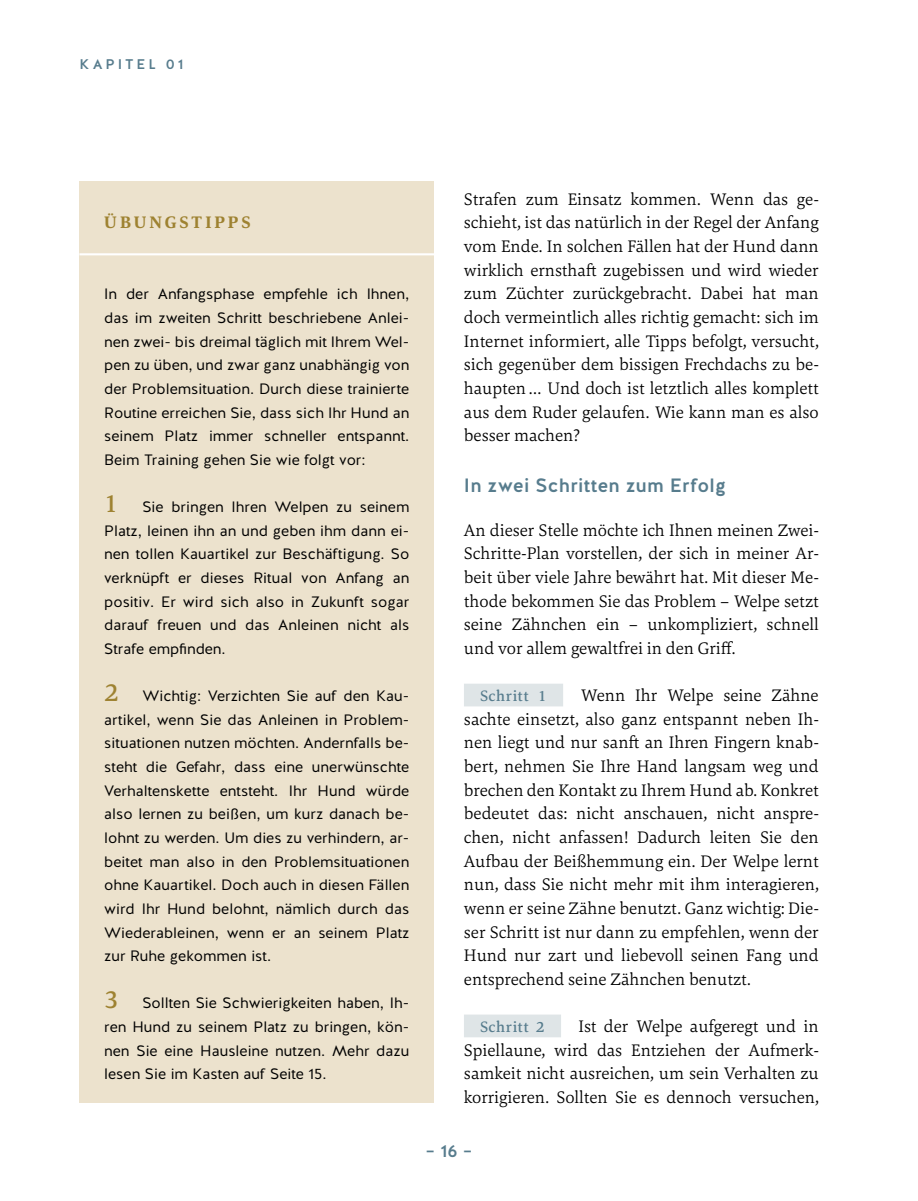
<style>
.page{position:relative;width:918px;height:1201px;background:#fff}
.page>*{position:absolute;margin:0;border:0;box-sizing:border-box;transform-origin:0 0}
.t1{font:500 26.25px "Carrara";color:#9e8231}
.t2{font:500 19.25px "Halis GR";letter-spacing:.015em;color:#577c8d}
.t3{font:300 17.5px/23.6px "Carrara";color:#000;text-align:justify}
.t4{font:800 17.5px "Carrara";letter-spacing:.16em;color:#9e8231}
.t5{font:500 17.5px "Halis GR";color:#577c8d}
.t6{font:500 15.75px "Carrara";letter-spacing:.035em;color:#577c8d}
.t7{font:15.05px/23.6px "Halis GR";color:#000;text-align:justify}
.t8{font:500 14px "Halis GR";letter-spacing:.215em;color:#577c8d}
</style>
<div class="page">
<div style="left:464px;top:683px;width:99px;height:23px;background:#dfe5e7"></div>
<div style="left:464px;top:1014px;width:97px;height:23px;background:#dfe5e7"></div>
<div style="left:79px;top:181px;width:355px;height:921px;background:#ece2cd"></div>
<hr style="left:79px;top:253px;width:355px;height:2px;background:#fff">
<p class="t8" style="left:79px;top:59px;width:106px">KAPITEL 01</p>
<p class="t4" style="left:104px;top:212px;width:148px">ÜBUNGSTIPPS</p>
<p class="t7" style="left:104px;top:284px;width:307px">In der Anfangsphase empfehle ich Ihnen, das im zweiten Schritt beschriebene Anlei&shy;nen zwei- bis dreimal täglich mit Ihrem Wel&shy;pen zu üben, und zwar ganz unabhängig von der Problemsituation. Durch diese trainierte Routine erreichen Sie, dass sich Ihr Hund an seinem Platz immer schneller entspannt.<br>Beim Training gehen Sie wie folgt vor:</p>
<h1 class="t1" style="left:104px;top:487px;width:16px">1</h1>
<p class="t7" style="left:104px;top:496px;width:307px;text-indent:38px">Sie bringen Ihren Welpen zu seinem Platz, leinen ihn an und geben ihm dann ei&shy;nen tollen Kauartikel zur Beschäftigung. So verknüpft er dieses Ritual von Anfang an positiv. Er wird sich also in Zukunft sogar darauf freuen und das Anleinen nicht als Strafe empfinden.</p>
<h1 class="t1" style="left:104px;top:676px;width:16px">2</h1>
<p class="t7" style="left:104px;top:685px;width:307px;text-indent:38px">Wichtig: Verzichten Sie auf den Kau&shy;artikel, wenn Sie das Anleinen in Problem&shy;situationen nutzen möchten. Andernfalls be&shy;steht die Gefahr, dass eine unerwünschte Verhaltenskette entsteht. Ihr Hund würde also lernen zu beißen, um kurz danach be&shy;lohnt zu werden. Um dies zu verhindern, ar&shy;beitet man also in den Problemsituationen ohne Kauartikel. Doch auch in diesen Fällen wird Ihr Hund belohnt, nämlich durch das Wiederableinen, wenn er an seinem Platz zur Ruhe gekommen ist.</p>
<h1 class="t1" style="left:104px;top:984px;width:16px">3</h1>
<p class="t7" style="left:104px;top:993px;width:307px;text-indent:38px">Sollten Sie Schwierigkeiten haben, Ih&shy;ren Hund zu seinem Platz zu bringen, kön&shy;nen Sie eine Hausleine nutzen. Mehr dazu lesen Sie im Kasten auf Seite 15.</p>
<p class="t3" style="left:464px;top:189px;width:356px">Strafen zum Einsatz kommen. Wenn das ge&shy;schieht, ist das natürlich in der Regel der Anfang vom Ende. In solchen Fällen hat der Hund dann wirklich ernsthaft zugebissen und wird wieder zum Züchter zurückgebracht. Dabei hat man doch vermeintlich alles richtig gemacht: sich im Internet informiert, alle Tipps befolgt, versucht, sich gegenüber dem bissigen Frechdachs zu be&shy;haupten … Und doch ist letztlich alles komplett aus dem Ruder gelaufen. Wie kann man es also besser machen?</p>
<p class="t2" style="left:464px;top:478px;width:264px">In zwei Schritten zum Erfolg</p>
<p class="t3" style="left:464px;top:519px;width:356px">An dieser Stelle möchte ich Ihnen meinen Zwei-Schritte-Plan vorstellen, der sich in meiner Ar&shy;beit über viele Jahre bewährt hat. Mit dieser Me&shy;thode bekommen Sie das Problem – Welpe setzt seine Zähnchen ein – unkompliziert, schnell und vor allem gewaltfrei in den Griff.</p>
<p class="t6" style="left:480px;top:686px;width:68px">Schritt 1</p>
<p class="t3" style="left:464px;top:685px;width:356px;text-indent:117px">Wenn Ihr Welpe seine Zähne sachte einsetzt, also ganz entspannt neben Ih&shy;nen liegt und nur sanft an Ihren Fingern knab&shy;bert, nehmen Sie Ihre Hand langsam weg und brechen den Kontakt zu Ihrem Hund ab. Konkret bedeutet das: nicht anschauen, nicht anspre&shy;chen, nicht anfassen! Dadurch leiten Sie den Aufbau der Beißhemmung ein. Der Welpe lernt nun, dass Sie nicht mehr mit ihm interagieren, wenn er seine Zähne benutzt. Ganz wichtig: Die&shy;ser Schritt ist nur dann zu empfehlen, wenn der Hund nur zart und liebevoll seinen Fang und entsprechend seine Zähnchen benutzt.</p>
<p class="t6" style="left:480px;top:1017px;width:66px">Schritt 2</p>
<p class="t3" style="left:464px;top:1016px;width:356px;text-indent:115px">Ist der Welpe aufgeregt und in Spiellaune, wird das Entziehen der Aufmerk&shy;samkeit nicht ausreichen, um sein Verhalten zu korrigieren. Sollten Sie es dennoch versuchen,</p>
<p class="t5" style="left:425px;top:1144px;width:49px">– 16 –</p>
</div>
